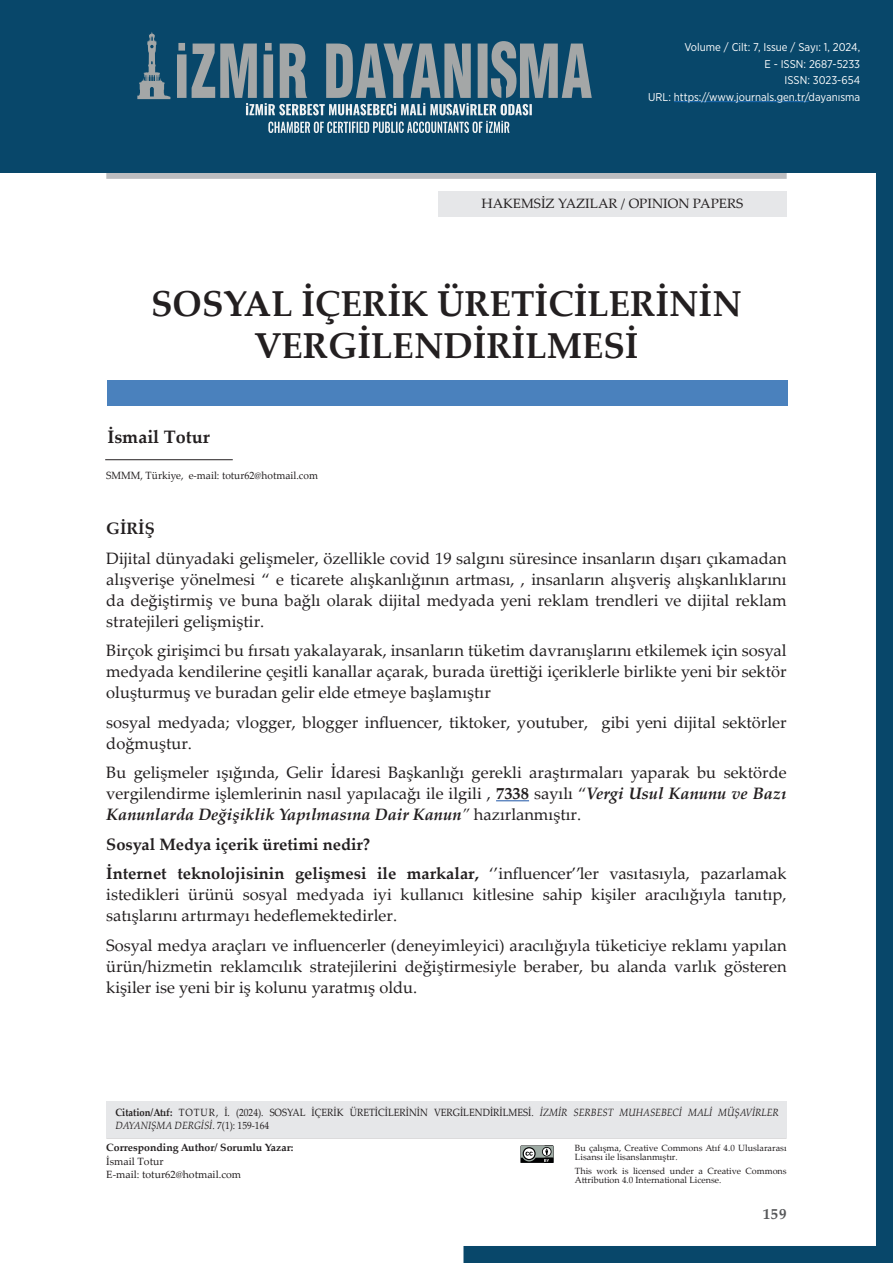
<style>
.page{position:relative;width:893px;height:1263px;background:#fff}
.page>*{position:absolute;margin:0;border:0;box-sizing:border-box;transform-origin:0 0}
.t1{font:700 36px/42px "Palatino Linotype";color:#231f20;text-align:center}
.t2{font:700 18px "Palatino Linotype";color:#231f20}
.t3{font:16.5px/21px "Palatino Linotype";color:#231f20;text-align:justify}
.t4{font:700 16.5px/29.5px "Palatino Linotype";color:#231f20}
.t5{font:700 15px "Palatino Linotype";color:#57585a}
.t6{font:13.5px "Palatino Linotype";color:#231f20}
.t7{font:11.25px/16.5px "Gotham Narrow";color:#fff;text-align:right}
.t8{font:10.5px/13.5px "Palatino Linotype";color:#231f20;scale:.9 1}
.t9{font:10.5px/13.5px "Palatino Linotype";color:#231f20}
.t10{font:700 10.5px "Palatino Linotype";color:#231f20}
.t11{font:9px/9px "Palatino Linotype";color:#231f20}
.s1{font-weight:700}
.s2{font-weight:700;font-style:italic}
.s3{font-style:italic}
.s4{font-weight:400}
</style>
<div class="page">
<svg style="left:463px;top:173px;width:430px;height:1090px"></svg>
<div style="left:107px;top:381px;width:681px;height:25px;background:#4a81bd"></div>
<hr style="left:105px;top:459px;width:128px;height:1px;background:#231f20">
<div style="left:106px;top:168px;width:681px;height:11px;background:#bcbdc0"></div>
<div style="left:438px;top:191px;width:349px;height:25px;background:#e6e7e9"></div>
<hr style="left:106px;top:1137px;width:681px;height:1px;background:#231f20">
<div style="left:106px;top:1101px;width:681px;height:36px;background:#e6e7e9"></div>
<div style="left:0;top:0;width:893px;height:173px;background:#08476a"></div>
<svg style="left:520px;top:1145px;width:34px;height:18px"></svg>
<hr style="left:674px;top:101px;width:135px;height:1px;background:#1b69b4">
<hr style="left:496px;top:800px;width:33px;height:1px;background:#1e56a6">
<svg style="left:268px;top:121px;width:241px;height:12px"></svg>
<svg style="left:177px;top:41px;width:415px;height:74px"></svg>
<svg style="left:137px;top:32px;width:33px;height:67px"></svg>
<p class="t7" style="left:648px;top:39px;width:213px">Volume / Cilt: 7, Issue / Sayı: 1, 2024,<br>E - ISSN: 2687-5233<br>ISSN: 3023-654<br>URL: https://www.journals.gen.tr/dayanısma</p>
<p class="t6" style="left:481px;top:194px;width:263px">HAKEMSİZ YAZILAR / OPINION PAPERS</p>
<h1 class="t1" style="left:151px;top:282px;width:592px">SOSYAL İÇERİK ÜRETİCİLERİNİN<br>VERGİLENDİRİLMESİ</h1>
<p class="t2" style="left:107px;top:424px;width:104px">İsmail Totur</p>
<p class="t9" style="left:106px;top:468px;width:213px">SMMM, Türkiye, e-mail: totur62@hotmail.com</p>
<p class="t4" style="left:106px;top:513px;width:50px">GİRİŞ</p>
<p class="t3" style="left:106px;top:547px;width:682px">Dijital dünyadaki gelişmeler, özellikle covid 19 salgını süresince insanların dışarı çıkamadan alışverişe yönelmesi “ e ticarete alışkanlığının artması, , insanların alışveriş alışkanlıklarını da değiştirmiş ve buna bağlı olarak dijital medyada yeni reklam trendleri ve dijital reklam stratejileri gelişmiştir.</p>
<p class="t3" style="left:106px;top:639px;width:682px">Birçok girişimci bu fırsatı yakalayarak, insanların tüketim davranışlarını etkilemek için sosyal medyada kendilerine çeşitli kanallar açarak, burada ürettiği içeriklerle birlikte yeni bir sektör oluşturmuş ve buradan gelir elde etmeye başlamıştır</p>
<p class="t3" style="left:106px;top:711px;width:682px">sosyal medyada; vlogger, blogger influencer, tiktoker, youtuber, gibi yeni dijital sektörler doğmuştur.</p>
<p class="t3" style="left:106px;top:761px;width:682px">Bu gelişmeler ışığında, Gelir İdaresi Başkanlığı gerekli araştırmaları yaparak bu sektörde vergilendirme işlemlerinin nasıl yapılacağı ile ilgili , <span class="s1">7338</span> sayılı “<span class="s2">Vergi Usul Kanunu ve Bazı Kanunlarda Değişiklik Yapılmasına Dair Kanun</span><span class="s3">”</span> hazırlanmıştır.</p>
<p class="t4" style="left:106px;top:829px;width:682px">Sosyal Medya içerik üretimi nedir?<br>İnternet teknolojisinin gelişmesi ile markalar, <span class="s4">‘’influencer’’ler vasıtasıyla, pazarlamak</span></p>
<p class="t3" style="left:106px;top:883px;width:682px">istedikleri ürünü sosyal medyada iyi kullanıcı kitlesine sahip kişiler aracılığıyla tanıtıp, satışlarını artırmayı hedeflemektedirler.</p>
<p class="t3" style="left:106px;top:934px;width:682px">Sosyal medya araçları ve influencerler (deneyimleyici) aracılığıyla tüketiciye reklamı yapılan ürün/hizmetin reklamcılık stratejilerini değiştirmesiyle beraber, bu alanda varlık gösteren kişiler ise yeni bir iş kolunu yaratmış oldu.</p>
<p class="t8" style="left:115px;top:1105px;width:739px"><span class="s1">Citation/Atıf:</span> TOTUR, İ. (2024). SOSYAL İÇERİK ÜRETİCİLERİNİN VERGİLENDİRİLMESİ. <span class="s3">İZMİR SERBEST MUHASEBECİ MALİ MÜŞAVİRLER<br>DAYANIŞMA DERGİSİ</span>. 7(1): 159-164</p>
<p class="t11" style="left:575px;top:1143px;width:213px">Bu çalışma, Creative Commons Atıf 4.0 Uluslararası<br>Lisansı ile lisanslanmıştır.</p>
<p class="t11" style="left:575px;top:1166px;width:213px">This work is licensed under a Creative Commons<br>Attribution 4.0 International License.</p>
<p class="t10" style="left:106px;top:1140px;width:189px">Corresponding Author/ Sorumlu Yazar:</p>
<p class="t9" style="left:106px;top:1154px;width:136px">İsmail Totur<br>E-mail: totur62@hotmail.com</p>
<p class="t5" style="left:763px;top:1203px;width:25px">159</p>
</div>
